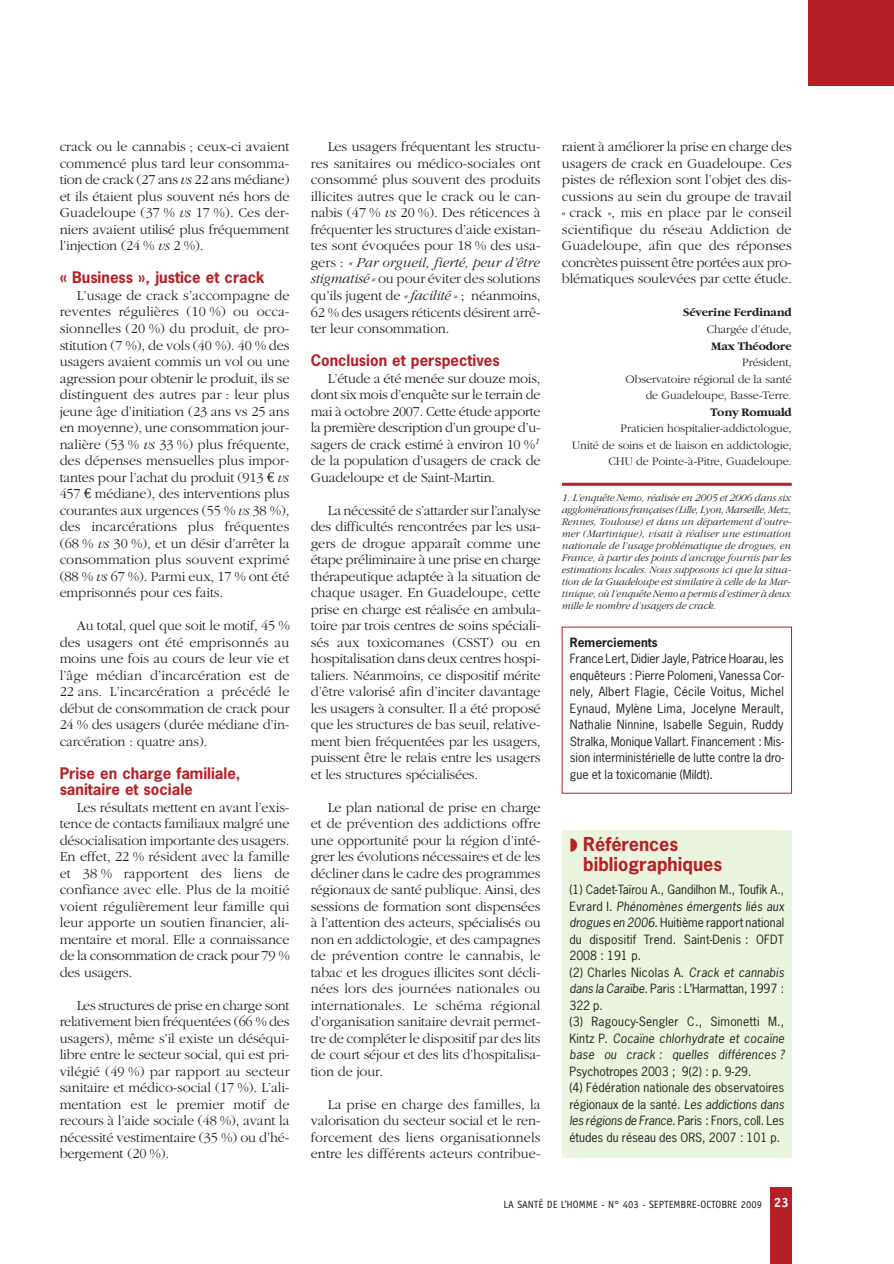
<style>
.page{position:relative;width:894px;height:1264px;background:#fff}
.page>*{position:absolute;margin:0;border:0;box-sizing:border-box;transform-origin:0 0}
.t1{font:700 18px/19.5px "News Gothic";color:#b72025}
.t2{font:700 15px/16.5px "News Gothic";color:#b72025}
.t3{font:300 14.25px/16.5px "Garamond";letter-spacing:-.01em;color:#231f20;text-align:justify}
.t4{font:12px/16.5px "News Gothic";color:#231f20}
.t5{font:300 12px/16.5px "Garamond";letter-spacing:-.01em;color:#231f20;text-align:right}
.t6{font:700 12px "Garamond";letter-spacing:-.01em;color:#231f20}
.t7{font:700 12px "News Gothic";color:#231f20}
.t8{font:italic 300 10.5px/12px "Garamond";letter-spacing:-.01em;color:#231f20;text-align:justify}
.t9{font:10.5px "Officina Sans";color:#231f20}
.s1{font-style:italic}
.s2{font-family:"Euro Serif";font-weight:400}
.s3{font-weight:700;font-size:13.5px;color:#fff}
</style>
<div class="page">
<div style="left:770px;top:1187px;width:21px;height:77px;background:#b72025"></div>
<div style="left:808px;top:0;width:85px;height:85px;background:#b72025"></div>
<div style="left:561px;top:829px;width:230px;height:328px;background:#ebf4de"></div>
<hr style="left:561px;top:483px;width:230px;height:3px;background:#b72025">
<p class="t3" style="left:60px;top:140px;width:231px">crack ou le cannabis ; ceux-ci avaient commencé plus tard leur consomma&shy;tion de crack (27 ans <span class="s1">vs</span> 22 ans médiane) et ils étaient plus souvent nés hors de Guadeloupe (37 % <span class="s1">vs</span> 17 %). Ces der&shy;niers avaient utilisé plus fréquemment l’injection (24 % <span class="s1">vs</span> 2 %).</p>
<p class="t2" style="left:60px;top:271px;width:206px">« Business », justice et crack</p>
<p class="t3" style="left:60px;top:288px;width:231px;text-indent:17px">L’usage de crack s’accompagne de reventes régulières (10 %) ou occa&shy;sionnelles (20 %) du produit, de pro&shy;stitution (7 %), de vols (40 %). 40 % des usagers avaient commis un vol ou une agression pour obtenir le produit, ils se distinguent des autres par : leur plus jeune âge d’initiation (23 ans vs 25 ans en moyenne), une consommation jour&shy;nalière (53 % <span class="s1">vs</span> 33 %) plus fréquente, des dépenses mensuelles plus impor&shy;tantes pour l’achat du produit (913 <span class="s2">€</span> <span class="s1">vs </span>457 <span class="s2">€</span> médiane), des interventions plus courantes aux urgences (55 % <span class="s1">vs</span> 38 %), des incarcérations plus fréquentes (68 % <span class="s1">vs</span> 30 %), et un désir d’arrêter la consommation plus souvent exprimé (88 % <span class="s1">vs</span> 67 %). Parmi eux, 17 % ont été emprisonnés pour ces faits.</p>
<p class="t3" style="left:60px;top:618px;width:231px;text-indent:17px">Au total, quel que soit le motif, 45 % des usagers ont été emprisonnés au moins une fois au cours de leur vie et l’âge médian d’incarcération est de 22 ans. L’incarcération a précédé le début de consommation de crack pour 24 % des usagers (durée médiane d’in&shy;carcération : quatre ans).</p>
<p class="t2" style="left:60px;top:766px;width:182px">Prise en charge familiale, sanitaire et sociale</p>
<p class="t3" style="left:60px;top:800px;width:231px;text-indent:17px">Les résultats mettent en avant l’exis&shy;tence de contacts familiaux malgré une désocialisation importante des usagers.<br>En effet, 22 % résident avec la famille et 38 % rapportent des liens de confiance avec elle. Plus de la moitié voient régulièrement leur famille qui leur apporte un soutien financier, ali&shy;mentaire et moral. Elle a connaissance de la consommation de crack pour 79 % des usagers.</p>
<p class="t3" style="left:60px;top:998px;width:231px;text-indent:17px">Les structures de prise en charge sont relativement bien fréquentées (66 % des usagers), même s’il existe un déséqui&shy;libre entre le secteur social, qui est pri&shy;vilégié (49 %) par rapport au secteur sanitaire et médico-social (17 %). L’ali&shy;mentation est le premier motif de recours à l’aide sociale (48 %), avant la nécessité vestimentaire (35 %) ou d’hé&shy;bergement (20 %).</p>
<p class="t3" style="left:310px;top:140px;width:231px;text-indent:17px">Les usagers fréquentant les structu&shy;res sanitaires ou médico-sociales ont consommé plus souvent des produits illicites autres que le crack ou le can&shy;nabis (47 % <span class="s1">vs</span> 20 %). Des réticences à fréquenter les structures d’aide existan&shy;tes sont évoquées pour 18 % des usa&shy;gers : <span class="s1">« Par orgueil, fierté, peur d’être stigmatisé »</span> ou pour éviter des solutions qu’ils jugent de <span class="s1">« facilité »</span> ; néanmoins, 62 % des usagers réticents désirent arrê&shy;ter leur consommation.</p>
<p class="t2" style="left:310px;top:353px;width:190px">Conclusion et perspectives</p>
<p class="t3" style="left:310px;top:371px;width:231px;text-indent:17px">L’étude a été menée sur douze mois, dont six mois d’enquête sur le terrain de mai à octobre 2007. Cette étude apporte la première description d’un groupe d’u&shy;sagers de crack estimé à environ 10 %<sup>1 </sup>de la population d’usagers de crack de Guadeloupe et de Saint-Martin.</p>
<p class="t3" style="left:310px;top:503px;width:231px;text-indent:17px">La nécessité de s’attarder sur l’analyse des difficultés rencontrées par les usa&shy;gers de drogue apparaît comme une étape préliminaire à une prise en charge thérapeutique adaptée à la situation de chaque usager. En Guadeloupe, cette prise en charge est réalisée en ambula&shy;toire par trois centres de soins spéciali&shy;sés aux toxicomanes (CSST) ou en hospitalisation dans deux centres hospi&shy;taliers. Néanmoins, ce dispositif mérite d’être valorisé afin d’inciter davantage les usagers à consulter. Il a été proposé que les structures de bas seuil, relative&shy;ment bien fréquentées par les usagers, puissent être le relais entre les usagers et les structures spécialisées.</p>
<p class="t3" style="left:310px;top:800px;width:231px;text-indent:17px">Le plan national de prise en charge et de prévention des addictions offre une opportunité pour la région d’inté&shy;grer les évolutions nécessaires et de les décliner dans le cadre des programmes régionaux de santé publique. Ainsi, des sessions de formation sont dispensées à l’attention des acteurs, spécialisés ou non en addictologie, et des campagnes de prévention contre le cannabis, le tabac et les drogues illicites sont décli&shy;nées lors des journées nationales ou internationales. Le schéma régional d’organisation sanitaire devrait permet&shy;tre de compléter le dispositif par des lits de court séjour et des lits d’hospitalisa&shy;tion de jour.</p>
<p class="t3" style="left:310px;top:1097px;width:231px;text-indent:17px">La prise en charge des familles, la valorisation du secteur social et le ren&shy;forcement des liens organisationnels entre les différents acteurs contribue-</p>
<p class="t3" style="left:561px;top:140px;width:231px">raient à améliorer la prise en charge des usagers de crack en Guadeloupe. Ces pistes de réflexion sont l’objet des dis&shy;cussions au sein du groupe de travail « crack », mis en place par le conseil scientifique du réseau Addiction de Guadeloupe, afin que des réponses concrètes puissent être portées aux pro&shy;blématiques soulevées par cette étude.</p>
<p class="t6" style="left:683px;top:308px;width:110px">Séverine Ferdinand</p>
<p class="t5" style="left:706px;top:322px;width:86px">Chargée d’étude,</p>
<p class="t6" style="left:711px;top:341px;width:82px">Max Théodore</p>
<p class="t5" style="left:625px;top:355px;width:167px">Président,<br>Observatoire régional de la santé de Guadeloupe, Basse-Terre.</p>
<p class="t6" style="left:710px;top:407px;width:83px">Tony Romuald</p>
<p class="t5" style="left:571px;top:421px;width:221px">Praticien hospitalier-addictologue,<br>Unité de soins et de liaison en addictologie,<br>CHU de Pointe-à-Pitre, Guadeloupe.</p>
<p class="t8" style="left:561px;top:492px;width:231px">1. L’enquête Nemo, réalisée en 2005 et 2006 dans six agglomérations françaises (Lille, Lyon, Marseille, Metz, Rennes, Toulouse) et dans un département d’outre&shy;mer (Martinique), visait à réaliser une estimation nationale de l’usage problématique de drogues, en France, à partir des points d’ancrage fournis par les estimations locales. Nous supposons ici que la situa&shy;tion de la Guadeloupe est similaire à celle de la Mar&shy;tinique, où l’enquête Nemo a permis d’estimer à deux mille le nombre d’usagers de crack.</p>
<p class="t7" style="left:569px;top:637px;width:89px">Remerciements</p>
<p class="t4" style="left:569px;top:651px;width:215px;text-align:justify">France Lert, Didier Jayle, Patrice Hoarau, les enquêteurs : Pierre Polomeni, Vanessa Cor&shy;nely, Albert Flagie, Cécile Voitus, Michel Eynaud, Mylène Lima, Jocelyne Merault, Nathalie Ninnine, Isabelle Seguin, Ruddy Stralka, Monique Vallart. Financement : Mis&shy;sion interministérielle de lutte contre la dro&shy;gue et la toxicomanie (Mildt).</p>
<p class="t1" style="left:583px;top:836px;width:140px;text-indent:-14px">◗ Références bibliographiques</p>
<p class="t4" style="left:569px;top:882px;width:218px">(1) Cadet-Taïrou A., Gandilhon M., Toufik A., Evrard I. Phénomènes émergents liés aux drogues en 2006.Huitième rapport national du dispositif Trend. Saint-Denis : OFDT 2008 : 191 p.<br>(2) Charles Nicolas A. Crack et cannabis dans la Caraïbe. Paris : L’Harmattan, 1997 :<br>322 p.<br>(3) Ragoucy-Sengler C., Simonetti M., Kintz P. Cocaïne chlorhydrate et cocaïne base ou crack : quelles différences ?<br>Psychotropes 2003 ; 9(2) : p. 9-29.<br>(4) Fédération nationale des observatoires régionaux de la santé. Les addictions dans les régions de France. Paris : Fnors, coll. Les études du réseau des ORS, 2007 : 101 p.</p>
<p class="t9" style="left:503px;top:1200px;width:287px">LA SANTÉ DE L’HOMME - N° 403 - SEPTEMBRE-OCTOBRE 2009 <span class="s3">23</span></p>
</div>
